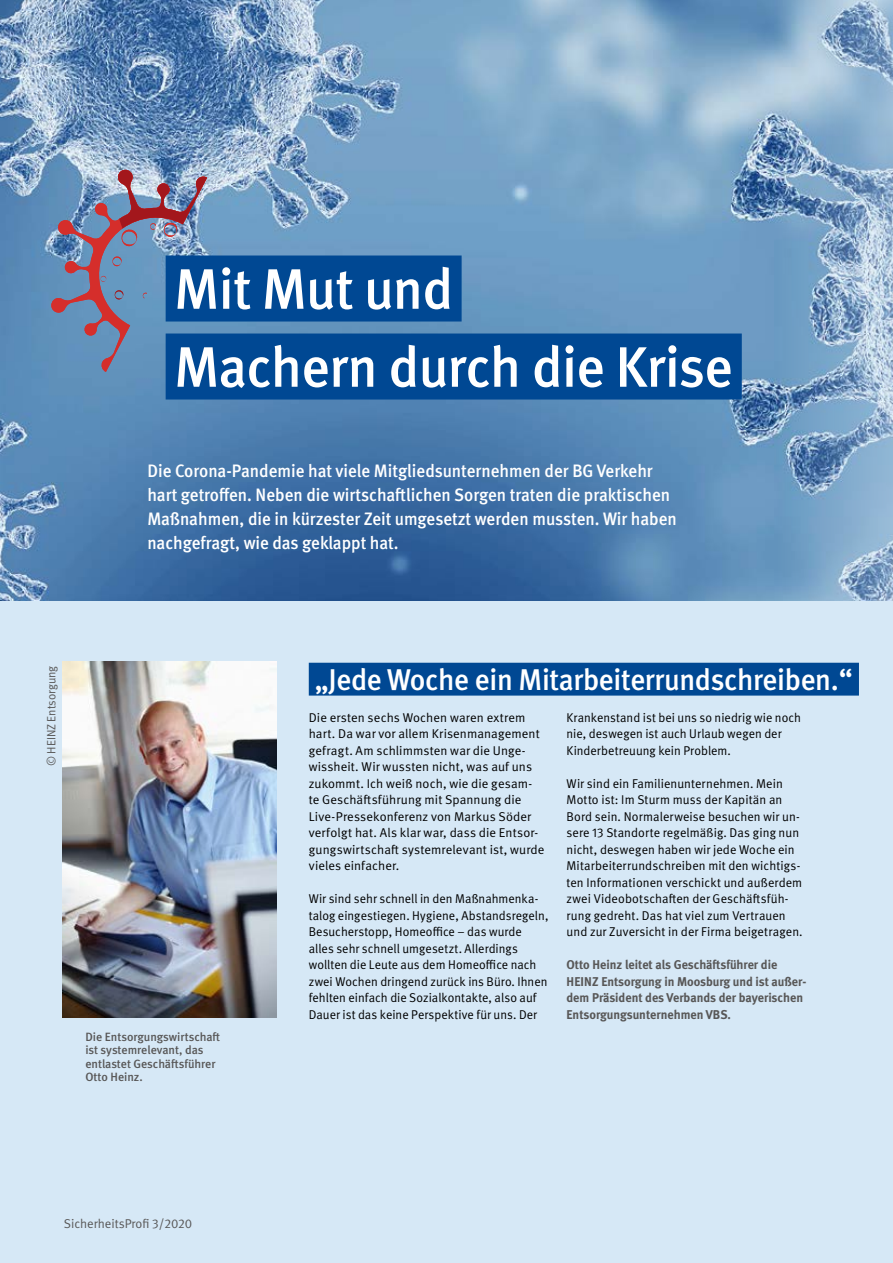
<style>
.page{position:relative;width:893px;height:1263px;background:#d6e8f6}
.page>*{position:absolute;margin:0;border:0;box-sizing:border-box;transform-origin:0 0}
.t1{font:500 57px/78px "DGUV Meta";letter-spacing:-.01em;color:#fff}
.t2{font:500 30px "DGUV Meta";letter-spacing:-.01em;color:#fff}
.t3{font:500 18px/24px "DGUV Meta";color:#fff;scale:.95 1}
.t4{font:12.75px/16.5px "DGUV Meta";letter-spacing:.005em;color:#000}
.t5{font:700 12.75px/16.5px "DGUV Meta";color:#585757}
.t6{font:12.75px "DGUV Meta";color:#585757}
.t7{font:500 12px/13.5px "DGUV Meta";color:#585757}
.t8{font:12px "DGUV Meta";color:#585757}
</style>
<div class="page">
<img style="left:0;top:0;width:893px;height:600px">
<div style="left:166px;top:255px;width:296px;height:66px;background:#004893"></div>
<div style="left:166px;top:333px;width:576px;height:66px;background:#004893"></div>
<svg style="left:50px;top:168px;width:157px;height:204px"></svg>
<img style="left:62px;top:662px;width:215px;height:356px">
<div style="left:309px;top:663px;width:550px;height:33px;background:#004893"></div>
<h1 class="t1" style="left:174px;top:252px;width:560px">Mit Mut und<br>Machern durch die Krise</h1>
<p class="t3" style="left:147px;top:459px;width:559px">Die Corona-Pandemie hat viele Mitgliedsunternehmen der BG Verkehr hart getroffen. Neben die wirtschaftlichen Sorgen traten die praktischen Maßnahmen, die in kürzester Zeit umgesetzt werden mussten. Wir haben nachgefragt, wie das geklappt hat.</p>
<p class="t8" style="left:45px;top:766px;width:102px;rotate:-90deg">© HEINZ Entsorgung</p>
<p class="t7" style="left:85px;top:1030px;width:136px">Die Entsorgungswirtschaft ist systemrelevant, das entlastet Geschäftsführer<br>Otto Heinz.</p>
<h2 class="t2" style="left:315px;top:662px;width:539px">„Jede Woche ein Mitarbeiterrundschreiben.“</h2>
<p class="t4" style="left:309px;top:710px;width:237px">Die ersten sechs Wochen waren extrem hart. Da war vor allem Krisenmanagement gefragt. Am schlimmsten war die Unge&shy;wissheit. Wir wussten nicht, was auf uns zukommt. Ich weiß noch, wie die gesam&shy;te Geschäftsführung mit Spannung die Live-Pressekonferenz von Markus Söder verfolgt hat. Als klar war, dass die Entsor&shy;gungswirtschaft systemrelevant ist, wurde vieles einfacher.</p>
<p class="t4" style="left:309px;top:891px;width:241px">Wir sind sehr schnell in den Maßnahmenka&shy;talog eingestiegen. Hygiene, Abstandsregeln, Besucherstopp, Homeoffice – das wurde alles sehr schnell umgesetzt. Allerdings wollten die Leute aus dem Homeoffice nach zwei Wochen dringend zurück ins Büro. Ihnen fehlten einfach die Sozialkontakte, also auf Dauer ist das keine Perspektive für uns. Der</p>
<p class="t4" style="left:566px;top:709px;width:236px">Krankenstand ist bei uns so niedrig wie noch nie, deswegen ist auch Urlaub wegen der<br>Kinderbetreuung kein Problem.</p>
<p class="t4" style="left:566px;top:776px;width:238px">Wir sind ein Familienunternehmen. Mein Motto ist: Im Sturm muss der Kapitän an Bord sein. Normalerweise besuchen wir un&shy;sere 13 Standorte regelmäßig. Das ging nun nicht, deswegen haben wir jede Woche ein Mitarbeiterrundschreiben mit den wichtigs&shy;ten Informationen verschickt und außerdem zwei Videobotschaften der Geschäftsfüh&shy;rung gedreht. Das hat viel zum Vertrauen und zur Zuversicht in der Firma beigetragen.</p>
<p class="t5" style="left:566px;top:957px;width:241px">Otto Heinz leitet als Geschäftsführer die HEINZ Entsorgung in Moosburg und ist außer&shy;dem Präsident des Verbands der bayerischen Entsorgungsunternehmen VBS.</p>
<p class="t6" style="left:64px;top:1216px;width:130px">SicherheitsProfi 3/2020</p>
</div>
